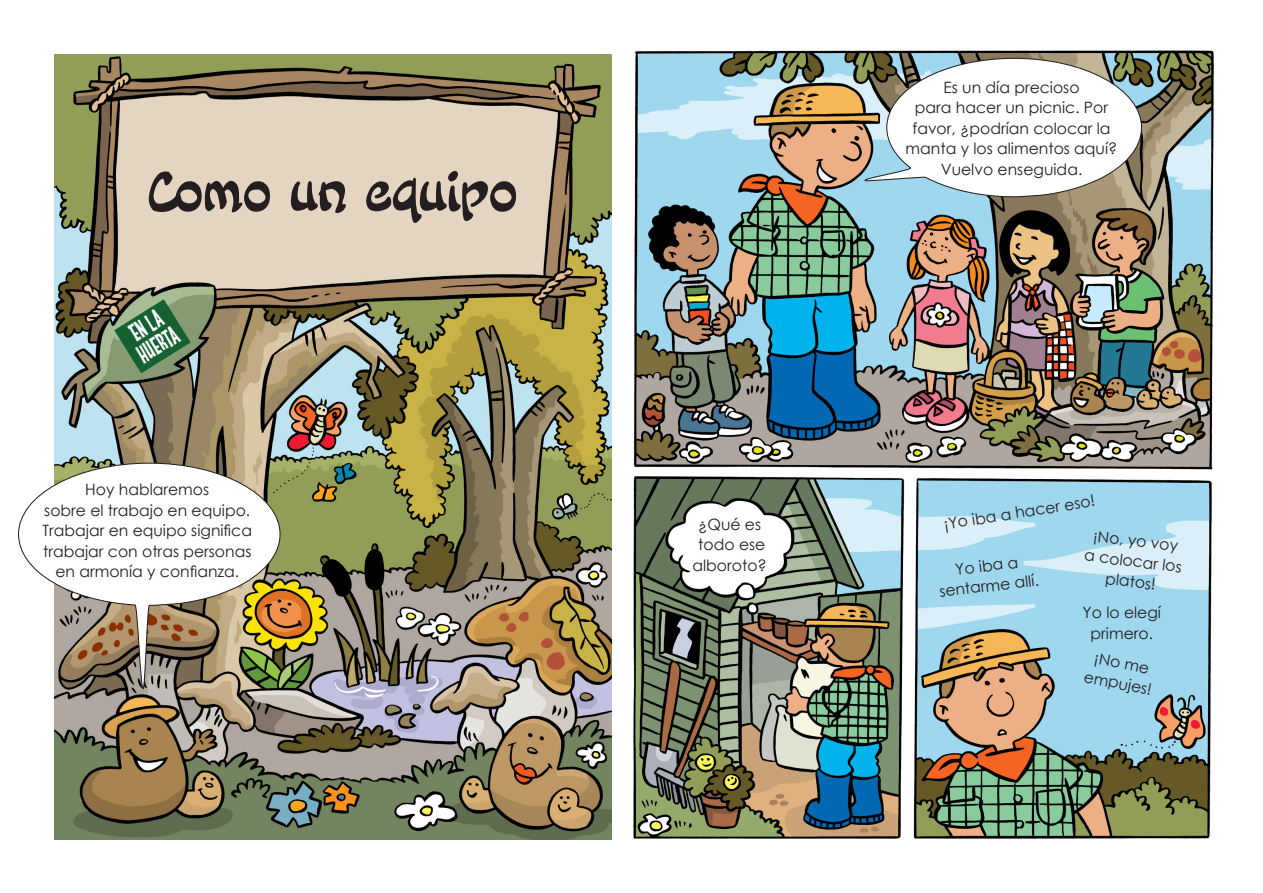
<style>
.page{position:relative;width:1263px;height:893px;background:#fff}
.page>*{position:absolute;margin:0;border:0;box-sizing:border-box;transform-origin:0 0}
.t1{font:50.7px "CC Fairy Tale";color:#231f20}
.t2{font:22.5px/22.5px "CC Absolutely Fabulous";color:#fff}
.t3{font:15.6px/20.4px "Century Gothic";color:#231f20;text-align:center}
</style>
<div class="page">
<img style="left:54px;top:54px;width:558px;height:785px">
<img style="left:632px;top:50px;width:582px;height:789px">
<svg style="left:114px;top:299px;width:77px;height:74px;background:#48774e"></svg>
<svg style="left:18px;top:462px;width:263px;height:228px"></svg>
<svg style="left:860px;top:57px;width:282px;height:141px"></svg>
<p class="t1" style="left:147px;top:166px;width:372px">Como un equipo</p>
<p class="t2" style="left:122px;top:328px;width:46px;rotate:-32deg">En la huerta</p>
<p class="t3" style="left:43px;top:479px;width:211px">Hoy hablaremos<br>sobre el trabajo en equipo.<br>Trabajar en equipo significa trabajar con otras personas en armonía y confianza.</p>
<p class="t3" style="left:692px;top:513px;width:76px">¿Qué es todo ese alboroto?</p>
<p class="t3" style="left:905px;top:77px;width:213px">Es un día precioso<br>para hacer un picnic. Por favor, ¿podrían colocar la manta y los alimentos aquí?<br>Vuelvo enseguida.</p>
<p class="t3" style="left:942px;top:514px;width:154px;rotate:-9deg">¡Yo iba a hacer eso!</p>
<p class="t3" style="left:1088px;top:524px;width:99px;rotate:7deg">¡No, yo voy a colocar los platos!</p>
<p class="t3" style="left:936px;top:561px;width:101px;rotate:-7deg">Yo iba a sentarme allí.</p>
<p class="t3" style="left:1082px;top:602px;width:80px">Yo lo elegí primero.</p>
<p class="t3" style="left:1090px;top:646px;width:70px;rotate:11deg">¡No me empujes!</p>
</div>
